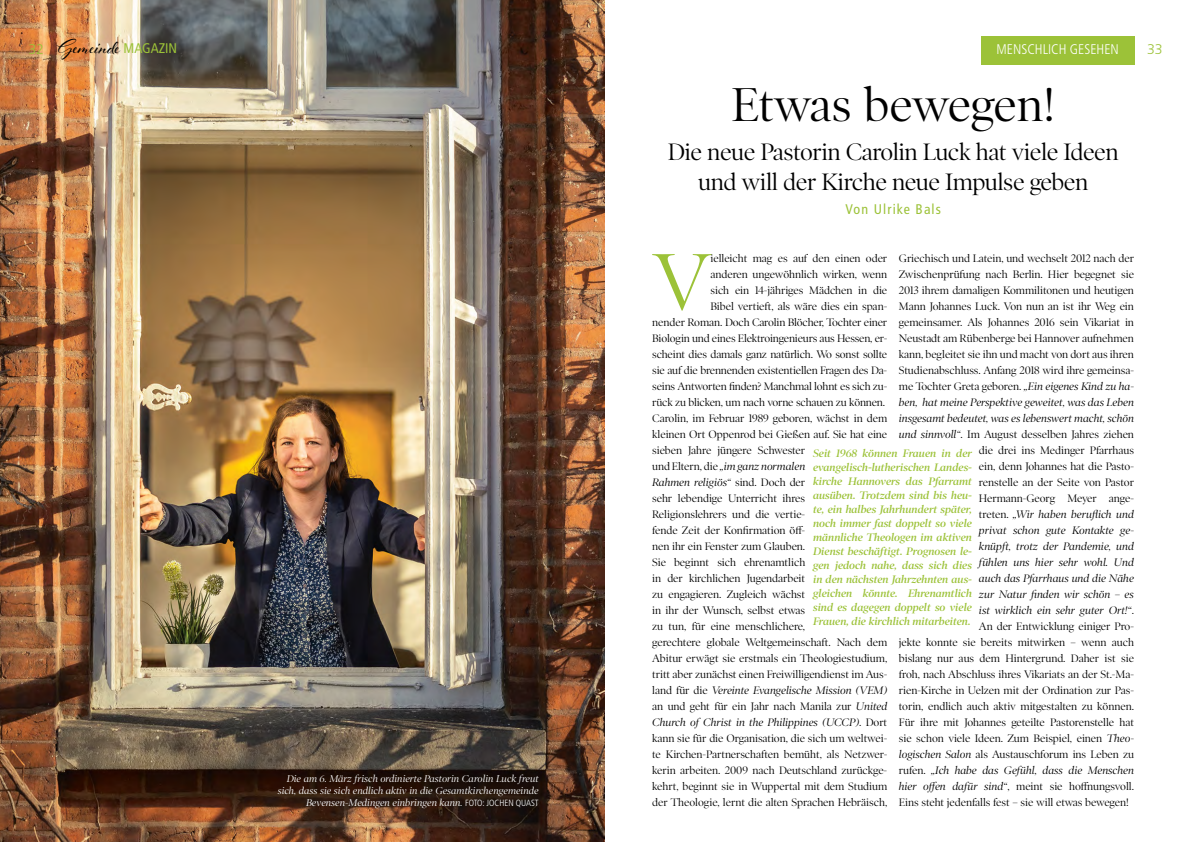
<style>
.page{position:relative;width:1191px;height:842px;background:#fff}
.page>*{position:absolute;margin:0;border:0;box-sizing:border-box;transform-origin:0 0}
.t1{font:81.1px "Poynter OS Disp";color:#9cc238}
.t2{font:48px "Poynter OS Disp";letter-spacing:-.015em;color:#000}
.t3{font:24px/30px "Poynter OS Disp";letter-spacing:-.02em;color:#000;text-align:center}
.t4{font:22px "Al Fresco";letter-spacing:.005em;color:#000}
.t5{font:300 condensed 14px "Frutiger LT Std";color:#fff}
.t6{font:condensed 14px "Frutiger LT Std";letter-spacing:.08em;color:#9cc238}
.t7{font:300 14px "Frutiger LT Std";color:#9cc238}
.t8{font:11px "Poynter OS Disp";letter-spacing:-.005em;color:#000}
.t9{font:italic 11px "Poynter OS Disp";letter-spacing:-.005em;color:#000}
.t10{font:italic 600 11px/14px "Poynter OS Disp";color:#9cc238;text-align:justify}
.t11{font:italic 10px/12px "Poynter OS Disp";color:#fff;text-align:right}
.s1{font-family:"Frutiger LT Std";font-stretch:condensed;font-size:14px;color:#9cc238}
.s2{font-family:"Frutiger LT Std";font-weight:300;font-style:normal;font-stretch:condensed;font-size:9px}
.s3{font-style:italic}
.s4{font-style:normal}
</style>
<div class="page">
<img style="left:0;top:0;width:604px;height:842px">
<div style="left:981px;top:36px;width:153px;height:28px;background:#9cc238"></div>
<p class="t7" style="left:28px;top:41px;width:17px">32</p>
<h3 class="t4" style="left:57px;top:33px;width:122px">Gemeinde <span class="s1">MAGAZIN</span></h3>
<p class="t5" style="left:996px;top:41px;width:124px">MENSCHLICH GESEHEN</p>
<p class="t11" style="left:278px;top:772px;width:262px">Die am 6. März frisch ordinierte Pastorin Carolin Luck freut sich, dass sie sich endlich aktiv in die Gesamtkirchengemeinde<br>Bevensen-Medingen einbringen kann. <span class="s2">FOTO: JOCHEN QUAST</span></p>
<h2 class="t2" style="left:731px;top:78px;width:325px">Etwas bewegen!</h2>
<h3 class="t3" style="left:668px;top:137px;width:452px">Die neue Pastorin Carolin Luck hat viele Ideen und will der Kirche neue Impulse geben</h3>
<p class="t6" style="left:845px;top:201px;width:97px">Von Ulrike Bals</p>
<p class="t8" style="left:899px;top:252px;width:237px">Griechisch und Latein, und wechselt 2012 nach der</p>
<p class="t8" style="left:899px;top:268px;width:236px">Zwischenprüfung nach Berlin. Hier begegnet sie</p>
<p class="t8" style="left:899px;top:284px;width:237px">2013 ihrem damaligen Kommilitonen und heutigen</p>
<p class="t8" style="left:899px;top:300px;width:236px">Mann Johannes Luck. Von nun an ist ihr Weg ein</p>
<p class="t8" style="left:899px;top:316px;width:237px">gemeinsamer. Als Johannes 2016 sein Vikariat in</p>
<p class="t8" style="left:899px;top:332px;width:236px">Neustadt am Rübenberge bei Hannover aufnehmen</p>
<p class="t8" style="left:899px;top:348px;width:236px">kann, begleitet sie ihn und macht von dort aus ihren</p>
<p class="t8" style="left:899px;top:364px;width:237px">Studienabschluss. Anfang 2018 wird ihre gemeinsa-</p>
<p class="t8" style="left:899px;top:380px;width:237px">me Tochter Greta geboren. <span class="s3">„Ein eigenes Kind zu ha-</span></p>
<p class="t9" style="left:899px;top:396px;width:236px">ben, hat meine Perspektive geweitet, was das Leben</p>
<p class="t9" style="left:899px;top:412px;width:237px">insgesamt bedeutet, was es lebenswert macht, schön</p>
<p class="t8" style="left:899px;top:428px;width:237px"><span class="s3">und sinnvoll“</span>. Im August desselben Jahres ziehen</p>
<p class="t8" style="left:979px;top:444px;width:157px">die drei ins Medinger Pfarrhaus</p>
<p class="t8" style="left:979px;top:460px;width:156px">ein, denn Johannes hat die Pasto-</p>
<p class="t8" style="left:979px;top:476px;width:157px">renstelle an der Seite von Pastor</p>
<p class="t8" style="left:979px;top:492px;width:157px">Hermann-Georg Meyer ange-</p>
<p class="t9" style="left:979px;top:508px;width:156px"><span class="s4">treten.</span> „Wir haben beruflich und</p>
<p class="t9" style="left:979px;top:524px;width:157px">privat schon gute Kontakte ge-</p>
<p class="t9" style="left:979px;top:540px;width:157px">knüpft, trotz der Pandemie, und</p>
<p class="t9" style="left:979px;top:556px;width:157px">fühlen uns hier sehr wohl. Und</p>
<p class="t9" style="left:979px;top:572px;width:157px">auch das Pfarrhaus und die Nähe</p>
<p class="t9" style="left:979px;top:588px;width:156px">zur Natur finden wir schön – es</p>
<p class="t9" style="left:979px;top:604px;width:157px">ist wirklich ein sehr guter Ort!“<span class="s4">.</span></p>
<p class="t8" style="left:979px;top:620px;width:157px">An der Entwicklung einiger Pro-</p>
<p class="t8" style="left:899px;top:636px;width:236px">jekte konnte sie bereits mitwirken – wenn auch</p>
<p class="t8" style="left:899px;top:652px;width:236px">bislang nur aus dem Hintergrund. Daher ist sie</p>
<p class="t8" style="left:899px;top:668px;width:237px">froh, nach Abschluss ihres Vikariats an der St.-Ma-</p>
<p class="t8" style="left:899px;top:684px;width:237px">rien-Kirche in Uelzen mit der Ordination zur Pas-</p>
<p class="t8" style="left:899px;top:700px;width:237px">torin, endlich auch aktiv mitgestalten zu können.</p>
<p class="t8" style="left:899px;top:716px;width:237px">Für ihre mit Johannes geteilte Pastorenstelle hat</p>
<p class="t8" style="left:899px;top:732px;width:237px">sie schon viele Ideen. Zum Beispiel, einen <span class="s3">Theo-</span></p>
<p class="t8" style="left:899px;top:748px;width:237px"><span class="s3">logischen Salon</span> als Austauschforum ins Leben zu</p>
<p class="t9" style="left:899px;top:764px;width:236px"><span class="s4">rufen.</span> „Ich habe das Gefühl, dass die Menschen</p>
<p class="t8" style="left:899px;top:780px;width:236px"><span class="s3">hier offen dafür sind“</span>, meint sie hoffnungsvoll.</p>
<p class="t8" style="left:899px;top:796px;width:231px">Eins steht jedenfalls fest – sie will etwas bewegen!</p>
<h1 class="t1" style="left:653px;top:237px;width:59px">V</h1>
<p class="t8" style="left:710px;top:252px;width:178px">ielleicht mag es auf den einen oder</p>
<p class="t8" style="left:710px;top:268px;width:178px">anderen ungewöhnlich wirken, wenn</p>
<p class="t8" style="left:710px;top:284px;width:178px">sich ein 14-jähriges Mädchen in die</p>
<p class="t8" style="left:710px;top:300px;width:178px">Bibel vertieft, als wäre dies ein span-</p>
<p class="t8" style="left:652px;top:316px;width:236px">nender Roman. Doch Carolin Blöcher, Tochter einer</p>
<p class="t8" style="left:652px;top:332px;width:237px">Biologin und eines Elektroingenieurs aus Hessen, er-</p>
<p class="t8" style="left:652px;top:348px;width:236px">scheint dies damals ganz natürlich. Wo sonst sollte</p>
<p class="t8" style="left:652px;top:364px;width:236px">sie auf die brennenden existentiellen Fragen des Da-</p>
<p class="t8" style="left:652px;top:380px;width:237px">seins Antworten finden? Manchmal lohnt es sich zu-</p>
<p class="t8" style="left:652px;top:396px;width:234px">rück zu blicken, um nach vorne schauen zu können.</p>
<p class="t8" style="left:652px;top:412px;width:237px">Carolin, im Februar 1989 geboren, wächst in dem</p>
<p class="t8" style="left:652px;top:428px;width:237px">kleinen Ort Oppenrod bei Gießen auf. Sie hat eine</p>
<p class="t8" style="left:652px;top:444px;width:154px">sieben Jahre jüngere Schwester</p>
<p class="t9" style="left:652px;top:460px;width:154px"><span class="s4">und Eltern, die</span> „im ganz normalen</p>
<p class="t9" style="left:652px;top:476px;width:154px">Rahmen religiös“ <span class="s4">sind. Doch der</span></p>
<p class="t8" style="left:652px;top:492px;width:155px">sehr lebendige Unterricht ihres</p>
<p class="t8" style="left:652px;top:508px;width:155px">Religionslehrers und die vertie-</p>
<p class="t8" style="left:652px;top:524px;width:154px">fende Zeit der Konfirmation öff-</p>
<p class="t8" style="left:652px;top:540px;width:154px">nen ihr ein Fenster zum Glauben.</p>
<p class="t8" style="left:652px;top:556px;width:155px">Sie beginnt sich ehrenamtlich</p>
<p class="t8" style="left:652px;top:572px;width:154px">in der kirchlichen Jugendarbeit</p>
<p class="t8" style="left:652px;top:588px;width:154px">zu engagieren. Zugleich wächst</p>
<p class="t8" style="left:652px;top:604px;width:155px">in ihr der Wunsch, selbst etwas</p>
<p class="t8" style="left:652px;top:620px;width:154px">zu tun, für eine menschlichere,</p>
<p class="t8" style="left:652px;top:636px;width:237px">gerechtere globale Weltgemeinschaft. Nach dem</p>
<p class="t8" style="left:652px;top:652px;width:237px">Abitur erwägt sie erstmals ein Theologiestudium,</p>
<p class="t8" style="left:652px;top:668px;width:237px">tritt aber zunächst einen Freiwilligendienst im Aus-</p>
<p class="t9" style="left:652px;top:684px;width:237px"><span class="s4">land für die</span> Vereinte Evangelische Mission (VEM)</p>
<p class="t8" style="left:652px;top:700px;width:237px">an und geht für ein Jahr nach Manila zur <span class="s3">United</span></p>
<p class="t9" style="left:652px;top:716px;width:237px">Church of Christ in the Philippines (UCCP)<span class="s4">. Dort</span></p>
<p class="t8" style="left:652px;top:732px;width:236px">kann sie für die Organisation, die sich um weltwei-</p>
<p class="t8" style="left:652px;top:748px;width:237px">te Kirchen-Partnerschaften bemüht, als Netzwer-</p>
<p class="t8" style="left:652px;top:764px;width:236px">kerin arbeiten. 2009 nach Deutschland zurückge-</p>
<p class="t8" style="left:652px;top:780px;width:237px">kehrt, beginnt sie in Wuppertal mit dem Studium</p>
<p class="t8" style="left:652px;top:796px;width:237px">der Theologie, lernt die alten Sprachen Hebräisch,</p>
<p class="t10" style="left:813px;top:446px;width:160px">Seit 1968 können Frauen in der evangelisch-lutherischen Landes&shy;kirche Hannovers das Pfarramt ausüben. Trotzdem sind bis heu&shy;te, ein halbes Jahrhundert später, noch immer fast doppelt so viele männliche Theologen im aktiven Dienst beschäftigt. Prognosen le&shy;gen jedoch nahe, dass sich dies in den nächsten Jahrzehnten aus&shy;gleichen könnte. Ehrenamtlich sind es dagegen doppelt so viele Frauen, die kirchlich mitarbeiten.</p>
<p class="t7" style="left:1147px;top:41px;width:17px">33</p>
</div>
